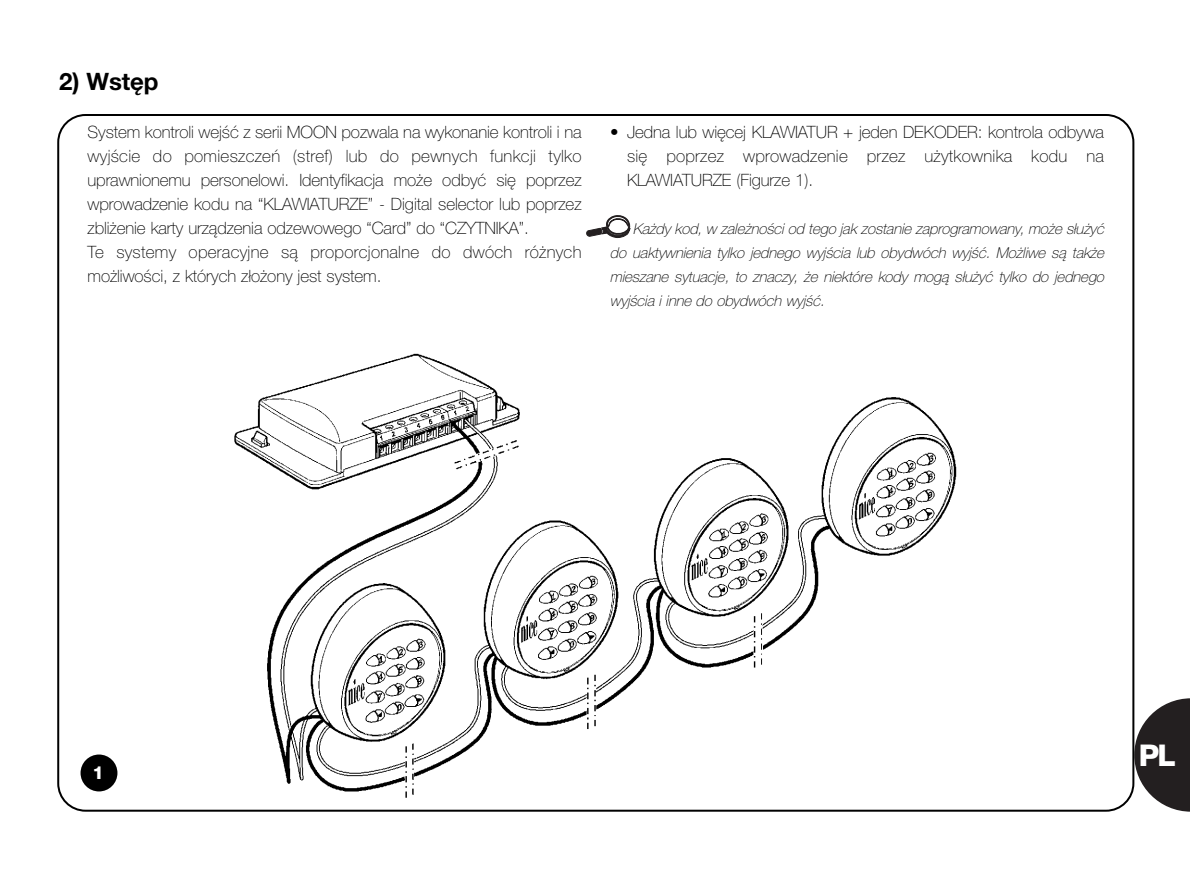
<style>
.page{position:relative;width:1190px;height:884px;background:#fff}
.page>*{position:absolute;margin:0;border:0;box-sizing:border-box;transform-origin:0 0}
.t1{font:800 30px "Helvetica Neue";color:#fff}
.t2{font:700 24px "Helvetica Neue East A";letter-spacing:-.005em;color:#000}
.t3{font:800 18px "Helvetica Neue";color:#fff}
.t4{font:100 17px/24px "Helvetica Neue East A";letter-spacing:-.005em;color:#000}
.t5{font:italic 100 15px/24px "Helvetica Neue East A";letter-spacing:-.005em;color:#000;text-align:justify}
.s1{font-family:"Helvetica Neue";font-weight:300}
</style>
<div class="page">
<svg style="left:1134px;top:698px;width:56px;height:114px"></svg>
<div style="left:81px;top:755px;width:36px;height:36px;background:#000;border-radius:50%"></div>
<svg style="left:587px;top:215px;width:44px;height:23px"></svg>
<img style="left:234px;top:353px;width:723px;height:445px">
<h2 class="t2" style="left:59px;top:73px;width:101px">2) Wstęp</h2>
<p class="t4" style="left:88px;top:122px;width:496px">System kontroli wejść z serii MOON pozwala na wykonanie kontroli i na wyjście do pomieszczeń (stref) lub do pewnych funkcji tylko uprawnionemu personelowi. Identyfikacja może odbyć się poprzez wprowadzenie kodu na “KLAWIATURZE” - Digital selector lub poprzez zbliżenie karty urządzenia odzewowego “Card” do “CZYTNIKA”.<br>Te systemy operacyjne są proporcjonalne do dwóch różnych możliwości, z których złożony jest system.</p>
<p class="t4" style="left:627px;top:122px;width:479px;text-align:justify;text-indent:-17px"><span class="s1">•</span> Jedna lub więcej KLAWIATUR + jeden DEKODER: kontrola odbywa się poprzez wprowadzenie przez użytkownika kodu na KLAWIATURZE (Figurze 1).</p>
<p class="t5" style="left:610px;top:218px;width:496px;text-indent:23px">Każdy kod, w zależności od tego jak zostanie zaprogramowany, może służyć do uaktywnienia tylko jednego wyjścia lub obydwóch wyjść. Możliwe są także mieszane sytuacje, to znaczy, że niektóre kody mogą służyć tylko do jednego wyjścia i inne do obydwóch wyjść.</p>
<p class="t3" style="left:93px;top:766px;width:13px">1</p>
<h1 class="t1" style="left:1139px;top:744px;width:38px">PL</h1>
</div>
